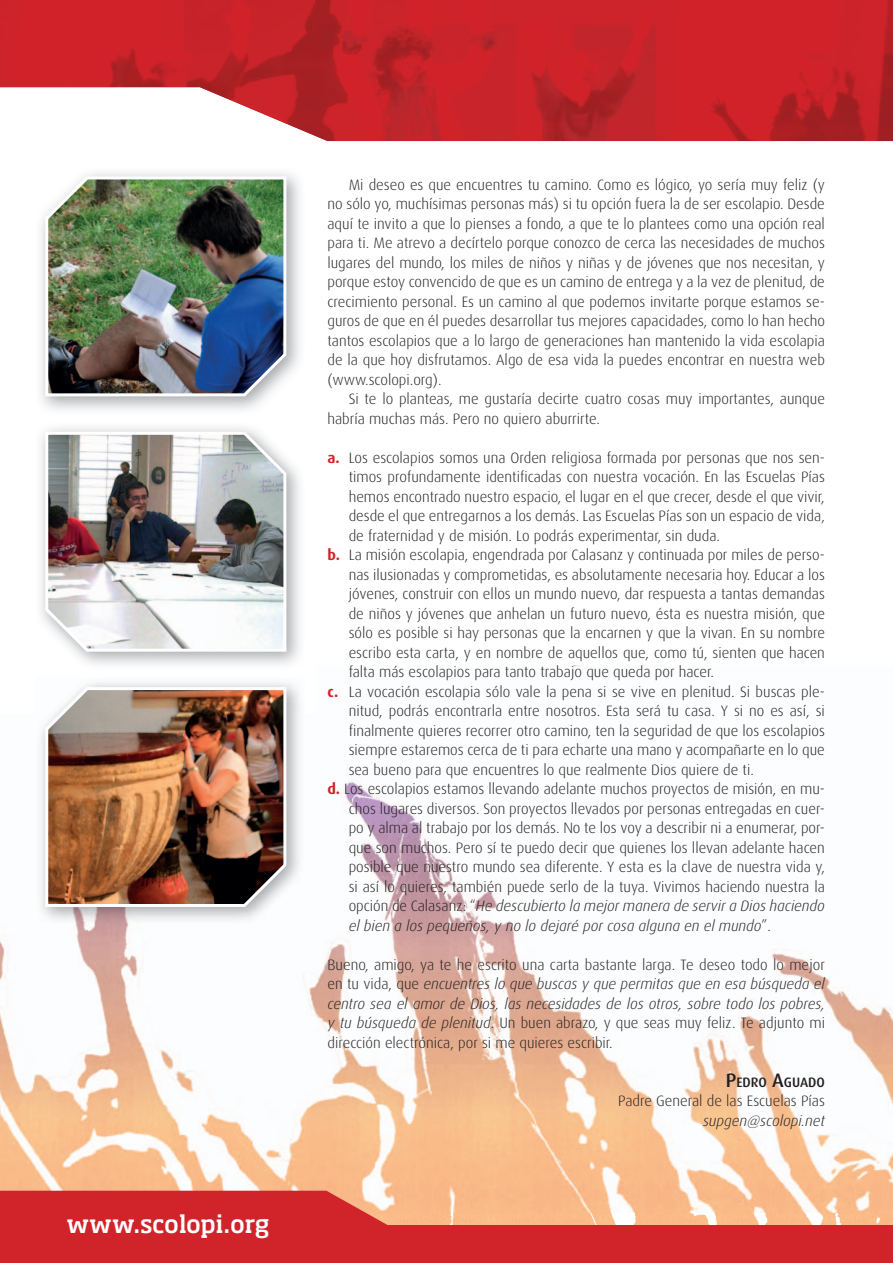
<style>
.page{position:relative;width:893px;height:1263px;background:#fff}
.page>*{position:absolute;margin:0;border:0;box-sizing:border-box;transform-origin:0 0}
.t1{font:500 24px "Soho Std";letter-spacing:-.015em;color:#fff}
.t2{font:300 15px/19.5px "Dax";color:#231f20;text-align:justify}
.t3{font:italic 300 15px "Dax";color:#231f20}
.t4{font:500 13.65px "Dax";color:#231f20}
.s1{font-weight:700;color:#d1232a}
.s2{font-style:normal}
.s3{font-style:italic}
.s4{font-size:19.5px}
</style>
<div class="page">
<img style="left:316px;top:665px;width:577px;height:526px">
<img style="left:263px;top:981px;width:53px;height:210px">
<img style="left:0;top:935px;width:52px;height:256px">
<img style="left:52px;top:925px;width:211px;height:266px">
<svg style="left:0;top:1191px;width:893px;height:72px;background:#dc5049"></svg>
<img style="left:0;top:0;width:893px;height:141px">
<img style="left:44px;top:430px;width:244px;height:223px">
<img style="left:44px;top:175px;width:244px;height:223px">
<img style="left:40px;top:682px;width:260px;height:243px">
<img style="left:44px;top:686px;width:244px;height:222px">
<h1 class="t1" style="left:66px;top:1209px;width:205px">www.scolopi.org</h1>
<p class="t2" style="left:327px;top:175px;width:499px;text-indent:21px">Mi deseo es que encuentres tu camino. Como es lógico, yo sería muy feliz (y no sólo yo, muchísimas personas más) si tu opción fuera la de ser escolapio. Desde aquí te invito a que lo pienses a fondo, a que te lo plantees como una opción real para ti. Me atrevo a decírtelo porque conozco de cerca las necesidades de muchos lugares del mundo, los miles de niños y niñas y de jóvenes que nos necesitan, y porque estoy convencido de que es un camino de entrega y a la vez de plenitud, de crecimiento personal. Es un camino al que podemos invitarte porque estamos se&shy;guros de que en él puedes desarrollar tus mejores capacidades, como lo han hecho tantos escolapios que a lo largo de generaciones han mantenido la vida escolapia de la que hoy disfrutamos. Algo de esa vida la puedes encontrar en nuestra web (www.scolopi.org).</p>
<p class="t2" style="left:327px;top:389px;width:499px;text-indent:21px">Si te lo planteas, me gustaría decirte cuatro cosas muy importantes, aunque habría muchas más. Pero no quiero aburrirte.</p>
<p class="t2" style="left:327px;top:448px;width:499px"><span class="s1">a.</span> Los escolapios somos una Orden religiosa formada por personas que nos sen-</p>
<p class="t2" style="left:349px;top:467px;width:478px">timos profundamente identificadas con nuestra vocación. En las Escuelas Pías</p>
<p class="t2" style="left:349px;top:487px;width:478px">hemos encontrado nuestro espacio, el lugar en el que crecer, desde el que vivir,</p>
<p class="t2" style="left:349px;top:506px;width:478px">desde el que entregarnos a los demás. Las Escuelas Pías son un espacio de vida,</p>
<p class="t2" style="left:349px;top:526px;width:373px">de fraternidad y de misión. Lo podrás experimentar, sin duda.</p>
<p class="t2" style="left:327px;top:545px;width:499px"><span class="s1">b.</span> La misión escolapia, engendrada por Calasanz y continuada por miles de perso-</p>
<p class="t2" style="left:349px;top:565px;width:478px">nas ilusionadas y comprometidas, es absolutamente necesaria hoy. Educar a los</p>
<p class="t2" style="left:349px;top:584px;width:478px">jóvenes, construir con ellos un mundo nuevo, dar respuesta a tantas demandas</p>
<p class="t2" style="left:349px;top:604px;width:478px">de niños y jóvenes que anhelan un futuro nuevo, ésta es nuestra misión, que</p>
<p class="t2" style="left:349px;top:623px;width:478px">sólo es posible si hay personas que la encarnen y que la vivan. En su nombre</p>
<p class="t2" style="left:349px;top:643px;width:478px">escribo esta carta, y en nombre de aquellos que, como tú, sienten que hacen</p>
<p class="t2" style="left:349px;top:662px;width:367px">falta más escolapios para tanto trabajo que queda por hacer.</p>
<p class="t2" style="left:327px;top:682px;width:499px"><span class="s1">c.</span> La vocación escolapia sólo vale la pena si se vive en plenitud. Si buscas ple-</p>
<p class="t2" style="left:349px;top:701px;width:478px">nitud, podrás encontrarla entre nosotros. Esta será tu casa. Y si no es así, si</p>
<p class="t2" style="left:349px;top:721px;width:478px">finalmente quieres recorrer otro camino, ten la seguridad de que los escolapios</p>
<p class="t2" style="left:349px;top:740px;width:478px">siempre estaremos cerca de ti para echarte una mano y acompañarte en lo que</p>
<p class="t2" style="left:349px;top:760px;width:407px">sea bueno para que encuentres lo que realmente Dios quiere de ti.</p>
<p class="t2" style="left:327px;top:779px;width:499px"><span class="s1">d.</span> Los escolapios estamos llevando adelante muchos proyectos de misión, en mu-</p>
<p class="t2" style="left:349px;top:799px;width:478px">chos lugares diversos. Son proyectos llevados por personas entregadas en cuer-</p>
<p class="t2" style="left:349px;top:818px;width:478px">po y alma al trabajo por los demás. No te los voy a describir ni a enumerar, por-</p>
<p class="t2" style="left:349px;top:838px;width:478px">que son muchos. Pero sí te puedo decir que quienes los llevan adelante hacen</p>
<p class="t2" style="left:349px;top:857px;width:478px">posible que nuestro mundo sea diferente. Y esta es la clave de nuestra vida y,</p>
<p class="t2" style="left:349px;top:877px;width:478px">si así lo quieres, también puede serlo de la tuya. Vivimos haciendo nuestra la</p>
<p class="t3" style="left:349px;top:898px;width:478px"><span class="s2">opción de Calasanz: “</span>He descubierto la mejor manera de servir a Dios haciendo</p>
<p class="t3" style="left:349px;top:917px;width:424px">el bien a los pequeños, y no lo dejaré por cosa alguna en el mundo<span class="s2">”.</span></p>
<p class="t2" style="left:327px;top:955px;width:499px">Bueno, amigo, ya te he escrito una carta bastante larga. Te deseo todo lo mejor en tu vida, que <span class="s3">encuentres lo que buscas y que permitas que en esa búsqueda el centro sea el amor de Dios, las necesidades de los otros, sobre todo los pobres, y tu búsqueda de plenitud</span>. Un buen abrazo, y que seas muy feliz. Te adjunto mi dirección electrónica, por si me quieres escribir.</p>
<p class="t4" style="left:726px;top:1074px;width:101px"><span class="s4">P</span>EDRO <span class="s4">A</span>GUADO</p>
<p class="t2" style="left:618px;top:1091px;width:208px">Padre General de las Escuelas Pías</p>
<p class="t3" style="left:703px;top:1112px;width:123px">supgen@scolopi.net</p>
</div>
